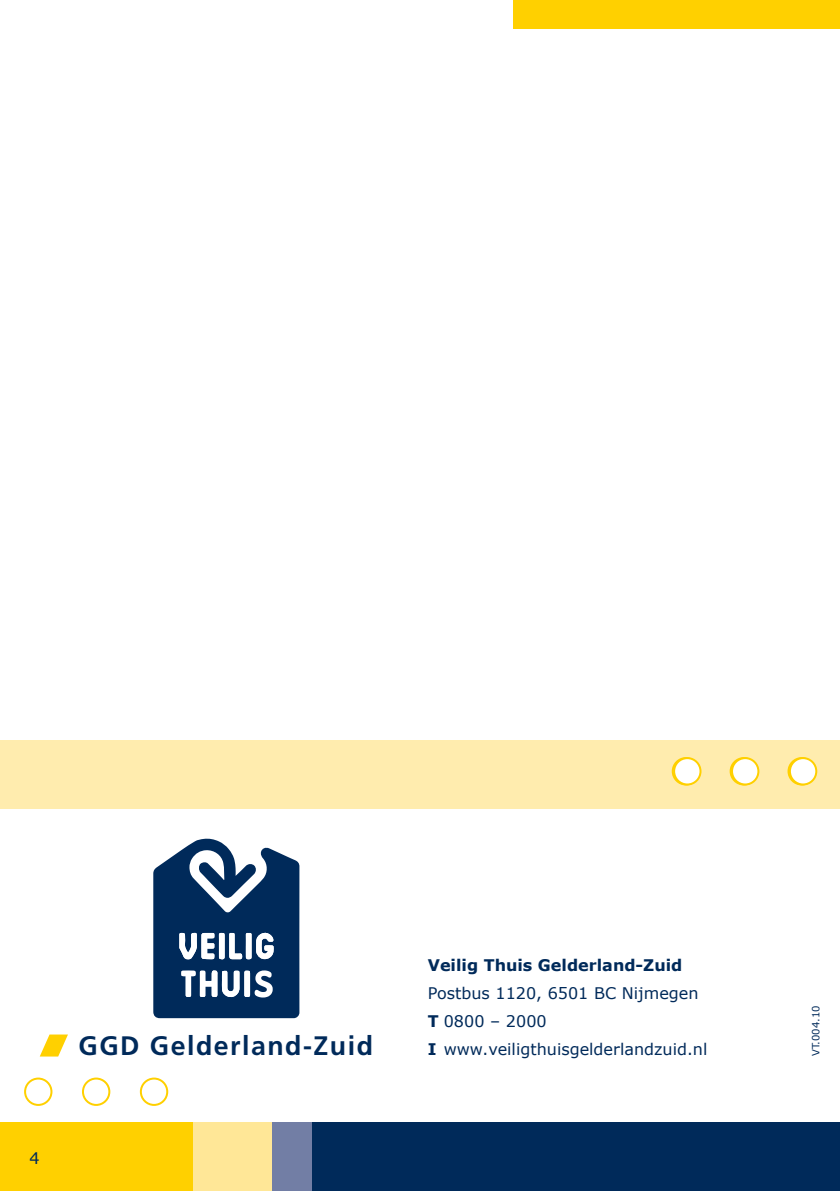
<style>
.page{position:relative;width:840px;height:1191px;background:#fff}
.page>*{position:absolute;margin:0;border:0;box-sizing:border-box;transform-origin:0 0}
.t1{font:700 26.8px "Frutiger";letter-spacing:.055em;color:#002a5a}
.t2{font:16px/28px "Verdana";color:#002a5a}
.t3{font:700 16px "Verdana";color:#002a5a}
.t4{font:10px "Verdana";color:#002a5a}
.s1{font-weight:700}
</style>
<div class="page">
<div style="left:513px;top:0;width:326px;height:28px;background:#ffd000"></div>
<div style="left:0;top:1123px;width:193px;height:68px;background:#ffd000"></div>
<div style="left:312px;top:1123px;width:527px;height:68px;background:#002a5a"></div>
<div style="left:193px;top:1123px;width:79px;height:68px;background:#ffe797"></div>
<div style="left:272px;top:1123px;width:40px;height:68px;background:#727ea5"></div>
<svg style="left:40px;top:1034px;width:28px;height:22px"></svg>
<svg style="left:153px;top:838px;width:146px;height:180px"></svg>
<div style="left:0;top:740px;width:839px;height:68px;background:#ffecae"></div>
<div style="left:788px;top:758px;width:26px;height:26px;background:#ffd000;border-radius:50%"></div>
<div style="left:787px;top:757px;width:28px;height:28px;border:2px solid #ffd000;border-radius:50%"></div>
<div style="left:730px;top:758px;width:26px;height:26px;background:#ffd000;border-radius:50%"></div>
<div style="left:729px;top:757px;width:28px;height:28px;border:2px solid #ffd000;border-radius:50%"></div>
<div style="left:672px;top:758px;width:26px;height:26px;background:#ffd000;border-radius:50%"></div>
<div style="left:671px;top:757px;width:28px;height:28px;border:2px solid #ffd000;border-radius:50%"></div>
<div style="left:789px;top:758px;width:26px;height:26px;background:#fff;border-radius:50%"></div>
<div style="left:788px;top:757px;width:28px;height:28px;border:2px solid #ffd000;border-radius:50%"></div>
<div style="left:731px;top:758px;width:27px;height:26px;background:#fff;border-radius:50%"></div>
<div style="left:730px;top:757px;width:29px;height:28px;border:2px solid #ffd000;border-radius:50%"></div>
<div style="left:673px;top:758px;width:27px;height:26px;background:#fff;border-radius:50%"></div>
<div style="left:672px;top:757px;width:29px;height:28px;border:2px solid #ffd000;border-radius:50%"></div>
<div style="left:24px;top:1077px;width:28px;height:29px;border:2px solid #ffd000;border-radius:50%"></div>
<div style="left:82px;top:1077px;width:28px;height:29px;border:2px solid #ffd000;border-radius:50%"></div>
<div style="left:140px;top:1077px;width:28px;height:29px;border:2px solid #ffd000;border-radius:50%"></div>
<p class="t2" style="left:30px;top:1143px;width:12px">4</p>
<p class="t3" style="left:427px;top:953px;width:256px">Veilig Thuis Gelderland-Zuid</p>
<p class="t2" style="left:427px;top:979px;width:272px">Postbus 1120, 6501 BC Nijmegen<br><span class="s1">T</span> 0800 – 2000</p>
<h1 class="t1" style="left:78px;top:1030px;width:296px">GGD Gelderland-Zuid</h1>
<p class="t2" style="left:427px;top:1035px;width:281px"><span class="s1">I</span> www.veiligthuisgelderlandzuid.nl</p>
<p class="t4" style="left:808px;top:1056px;width:52px;rotate:-90deg">VT.004.10</p>
</div>
